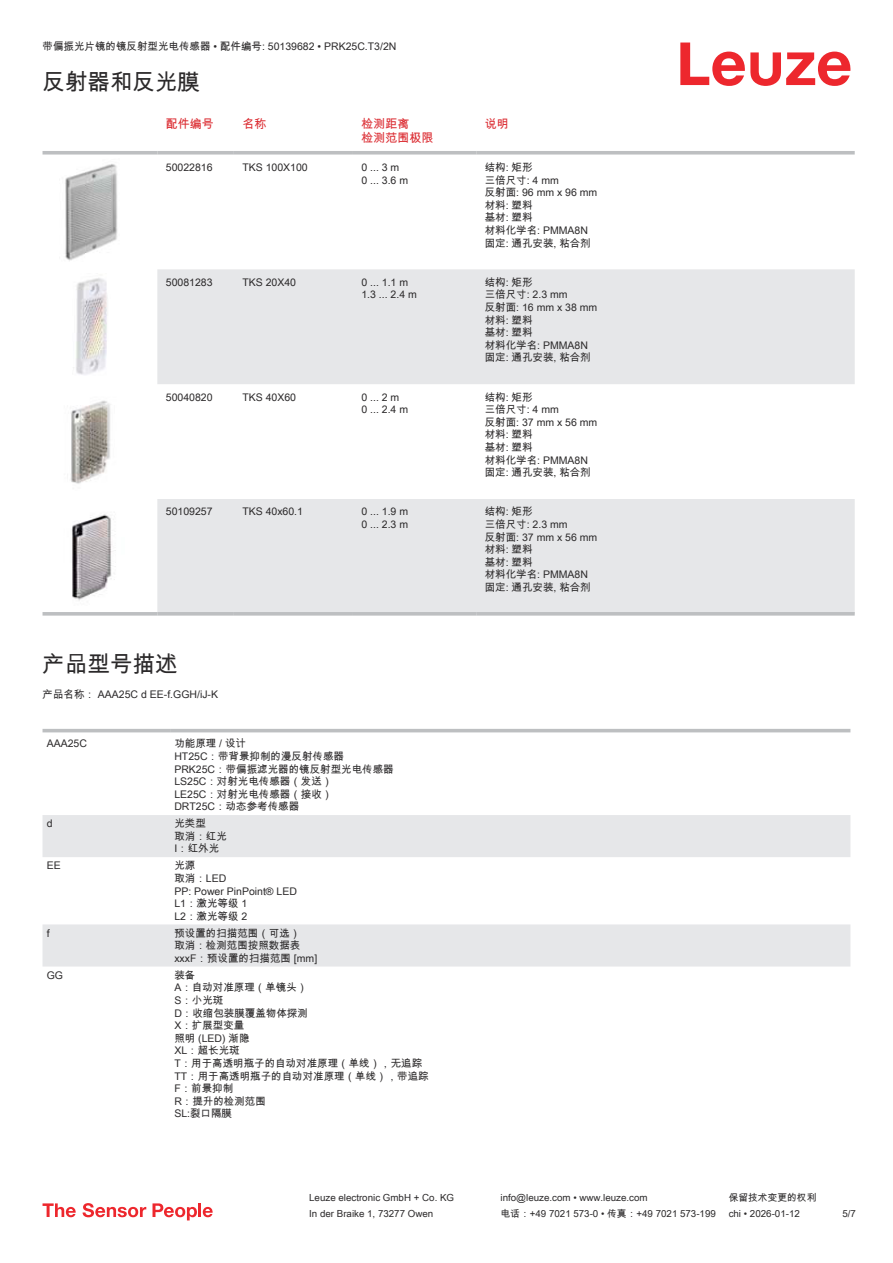
<style>
.page{position:relative;width:893px;height:1263px;background:#fff}
.page>*{position:absolute;margin:0;border:0;box-sizing:border-box;transform-origin:0 0}
.t1{font:22.5px "Arial Unicode MS";color:#2b292a}
.t2{font:12px/14.4px "Arial Unicode MS";color:#db2a30}
.t3{font:10.5px/12.6px "Arial Unicode MS";color:#2b292a}
.t4{font:9.75px "Arial Unicode MS";color:#2b292a}
</style>
<div class="page">
<svg style="left:680px;top:43px;width:170px;height:43px"></svg>
<svg style="left:157px;top:269px;width:698px;height:343px;fill:#e6e7e9"></svg>
<svg style="left:43px;top:151px;width:114px;height:4px"></svg>
<svg style="left:157px;top:151px;width:77px;height:4px"></svg>
<svg style="left:234px;top:151px;width:119px;height:4px"></svg>
<svg style="left:353px;top:151px;width:123px;height:4px"></svg>
<svg style="left:476px;top:151px;width:379px;height:4px;background:#c4c6c8"></svg>
<svg style="left:43px;top:612px;width:114px;height:4px"></svg>
<svg style="left:157px;top:612px;width:77px;height:4px"></svg>
<svg style="left:234px;top:612px;width:119px;height:4px"></svg>
<svg style="left:353px;top:612px;width:123px;height:4px"></svg>
<svg style="left:476px;top:612px;width:379px;height:4px;background:#c3c5c7"></svg>
<img style="left:65px;top:164px;width:53px;height:97px">
<img style="left:73px;top:278px;width:34px;height:97px">
<img style="left:70px;top:400px;width:41px;height:84px">
<img style="left:72px;top:514px;width:44px;height:87px">
<svg style="left:43px;top:732px;width:807px;height:235px"></svg>
<svg style="left:43px;top:815px;width:807px;height:151px;fill:#e6e7e9"></svg>
<hr style="left:43px;top:729px;width:127px;height:3px;background:#bdbfc1">
<hr style="left:170px;top:729px;width:680px;height:3px;background:#bdbfc1">
<svg style="left:43px;top:1203px;width:33px;height:14px"></svg>
<svg style="left:83px;top:1203px;width:63px;height:14px"></svg>
<svg style="left:153px;top:1203px;width:44px;height:17px"></svg>
<hr style="left:198px;top:1203px;width:3px;height:14px;background:#ed272d">
<svg style="left:203px;top:1207px;width:10px;height:10px"></svg>
<p class="t3" style="left:43px;top:40px;width:355px">带偏振光片镜的镜反射型光电传感器 • 配件编号: 50139682 • PRK25C.T3/2N</p>
<h1 class="t1" style="left:43px;top:66px;width:159px">反射器和反光膜</h1>
<p class="t2" style="left:166px;top:116px;width:49px">配件编号</p>
<p class="t2" style="left:242px;top:116px;width:25px">名称</p>
<p class="t2" style="left:361px;top:116px;width:74px">检测距离<br>检测范围极限</p>
<p class="t2" style="left:485px;top:116px;width:25px">说明</p>
<p class="t3" style="left:166px;top:161px;width:48px">50022816</p>
<p class="t3" style="left:242px;top:161px;width:67px">TKS 100X100</p>
<p class="t3" style="left:361px;top:161px;width:48px">0 ... 3 m<br>0 ... 3.6 m</p>
<p class="t3" style="left:485px;top:161px;width:114px">结构: 矩形<br>三倍尺寸: 4 mm<br>反射面: 96 mm x 96 mm材料: 塑料<br>基材: 塑料<br>材料化学名: PMMA8N固定: 通孔安装, 粘合剂</p>
<p class="t3" style="left:166px;top:276px;width:48px">50081283</p>
<p class="t3" style="left:242px;top:276px;width:55px">TKS 20X40</p>
<p class="t3" style="left:361px;top:276px;width:57px">0 ... 1.1 m<br>1.3 ... 2.4 m</p>
<p class="t3" style="left:485px;top:276px;width:114px">结构: 矩形<br>三倍尺寸: 2.3 mm<br>反射面: 16 mm x 38 mm材料: 塑料<br>基材: 塑料<br>材料化学名: PMMA8N固定: 通孔安装, 粘合剂</p>
<p class="t3" style="left:166px;top:390px;width:48px">50040820</p>
<p class="t3" style="left:242px;top:390px;width:55px">TKS 40X60</p>
<p class="t3" style="left:361px;top:390px;width:48px">0 ... 2 m<br>0 ... 2.4 m</p>
<p class="t3" style="left:485px;top:390px;width:114px">结构: 矩形<br>三倍尺寸: 4 mm<br>反射面: 37 mm x 56 mm材料: 塑料<br>基材: 塑料<br>材料化学名: PMMA8N固定: 通孔安装, 粘合剂</p>
<p class="t3" style="left:166px;top:505px;width:48px">50109257</p>
<p class="t3" style="left:242px;top:505px;width:62px">TKS 40x60.1</p>
<p class="t3" style="left:361px;top:505px;width:48px">0 ... 1.9 m<br>0 ... 2.3 m</p>
<p class="t3" style="left:485px;top:505px;width:114px">结构: 矩形<br>三倍尺寸: 2.3 mm<br>反射面: 37 mm x 56 mm材料: 塑料<br>基材: 塑料<br>材料化学名: PMMA8N固定: 通孔安装, 粘合剂</p>
<h1 class="t1" style="left:43px;top:648px;width:136px">产品型号描述</h1>
<p class="t3" style="left:43px;top:688px;width:177px">产品名称： AAA25C d EE-f.GGH/iJ-K</p>
<p class="t3" style="left:47px;top:737px;width:42px">AAA25C</p>
<p class="t3" style="left:174px;top:737px;width:221px">功能原理 / 设计<br>HT25C：带背景抑制的漫反射传感器<br>PRK25C：带偏振滤光器的镜反射型光电传感器<br>LS25C：对射光电传感器（发送）<br>LE25C：对射光电传感器（接收）<br>DRT25C：动态参考传感器</p>
<p class="t3" style="left:47px;top:817px;width:7px">d</p>
<p class="t3" style="left:174px;top:817px;width:54px">光类型<br>取消：红光<br>I：红外光</p>
<p class="t3" style="left:47px;top:860px;width:16px">EE</p>
<p class="t3" style="left:174px;top:859px;width:124px">光源<br>取消：LED<br>PP: Power PinPoint® LED<br>L1：激光等级 1<br>L2：激光等级 2</p>
<p class="t3" style="left:47px;top:926px;width:4px">f</p>
<p class="t3" style="left:174px;top:926px;width:144px">预设置的扫描范围（可选）<br>取消：检测范围按照数据表xxxF：预设置的扫描范围 [mm]</p>
<p class="t3" style="left:47px;top:968px;width:18px">GG</p>
<p class="t3" style="left:174px;top:968px;width:256px">装备<br>A：自动对准原理（单镜头）<br>S：小光斑<br>D：收缩包装膜覆盖物体探测<br>X：扩展型变量<br>照明 (LED) 渐隐<br>XL：超长光斑<br>T：用于高透明瓶子的自动对准原理（单线），无追踪<br>TT：用于高透明瓶子的自动对准原理（单线），带追踪<br>F：前景抑制<br>R：提升的检测范围<br>SL:裂口隔膜</p>
<p class="t4" style="left:309px;top:1191px;width:146px">Leuze electronic GmbH + Co. KG</p>
<p class="t4" style="left:501px;top:1191px;width:149px">info@leuze.com • www.leuze.com</p>
<p class="t4" style="left:729px;top:1191px;width:89px">保留技术变更的权利</p>
<p class="t4" style="left:309px;top:1206px;width:126px">In der Braike 1, 73277 Owen</p>
<p class="t4" style="left:501px;top:1206px;width:217px">电话：+49 7021 573-0 • 传真：+49 7021 573-199</p>
<p class="t4" style="left:729px;top:1206px;width:73px">chi • 2026-01-12</p>
<p class="t4" style="left:842px;top:1206px;width:15px">5/7</p>
</div>
